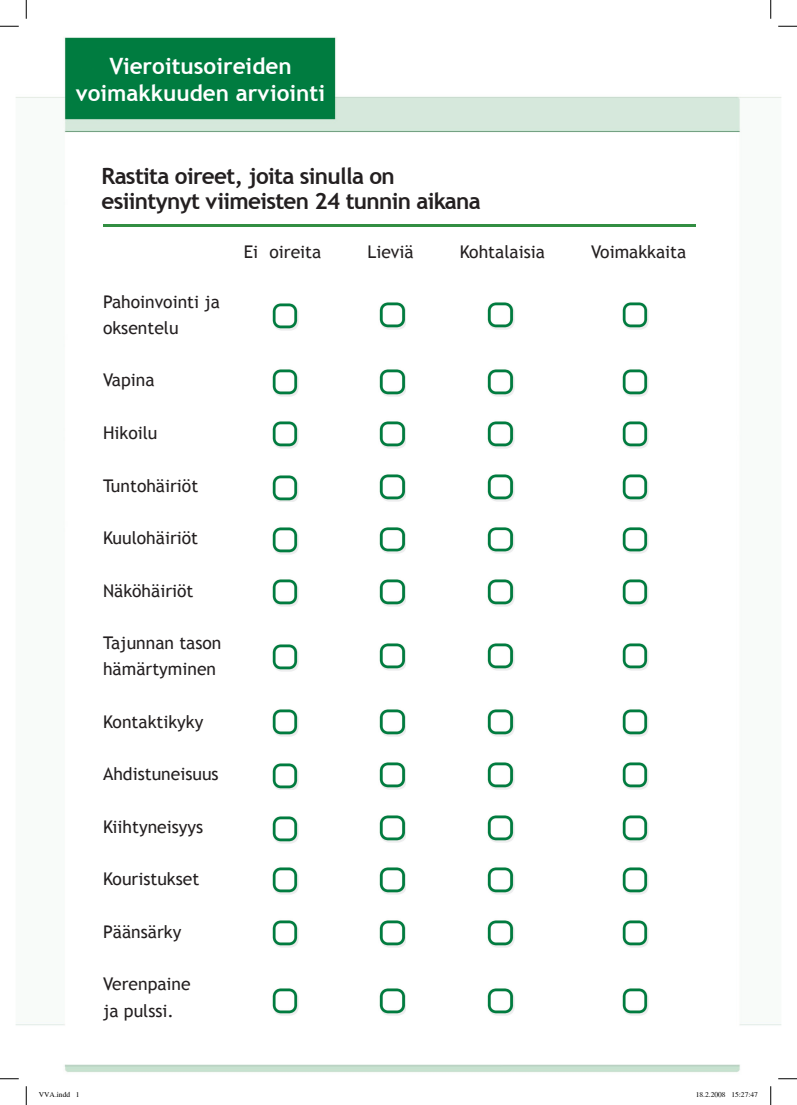
<style>
.page{position:relative;width:797px;height:1105px;background:#fff}
.page>*{position:absolute;margin:0;border:0;box-sizing:border-box;transform-origin:0 0}
.t1{font:700 22.5px/25px "Trebuchet MS";letter-spacing:-.03em;color:#231f20}
.t2{font:700 22.5px/27px "Trebuchet MS";color:#fff;text-align:center}
.t3{font:17.5px/26.2px "Trebuchet MS";color:#231f20}
.t4{font:7.5px "Times";color:#000}
</style>
<div class="page">
<img style="left:16px;top:37px;width:765px;height:1052px">
<hr style="left:103px;top:224px;width:592px;height:2px;background:#328e42">
<img style="left:271px;top:301px;width:28px;height:29px">
<img style="left:271px;top:368px;width:28px;height:28px">
<img style="left:271px;top:420px;width:28px;height:29px">
<img style="left:271px;top:473px;width:28px;height:29px">
<img style="left:271px;top:525px;width:28px;height:29px">
<img style="left:271px;top:578px;width:28px;height:28px">
<img style="left:271px;top:642px;width:28px;height:29px">
<img style="left:271px;top:708px;width:28px;height:29px">
<img style="left:271px;top:761px;width:28px;height:29px">
<img style="left:271px;top:814px;width:28px;height:29px">
<img style="left:271px;top:866px;width:28px;height:28px">
<img style="left:271px;top:919px;width:28px;height:28px">
<img style="left:271px;top:987px;width:28px;height:29px">
<img style="left:378px;top:301px;width:28px;height:29px">
<img style="left:378px;top:367px;width:28px;height:29px">
<img style="left:378px;top:420px;width:28px;height:28px">
<img style="left:378px;top:473px;width:28px;height:28px">
<img style="left:378px;top:525px;width:28px;height:29px">
<img style="left:378px;top:577px;width:28px;height:29px">
<img style="left:378px;top:642px;width:28px;height:29px">
<img style="left:378px;top:708px;width:28px;height:28px">
<img style="left:378px;top:761px;width:28px;height:28px">
<img style="left:378px;top:814px;width:28px;height:29px">
<img style="left:378px;top:865px;width:28px;height:29px">
<img style="left:378px;top:918px;width:28px;height:29px">
<img style="left:378px;top:987px;width:28px;height:28px">
<img style="left:487px;top:301px;width:27px;height:29px">
<img style="left:487px;top:367px;width:27px;height:29px">
<img style="left:487px;top:420px;width:27px;height:28px">
<img style="left:487px;top:473px;width:27px;height:28px">
<img style="left:487px;top:525px;width:27px;height:29px">
<img style="left:487px;top:577px;width:27px;height:29px">
<img style="left:487px;top:642px;width:27px;height:29px">
<img style="left:487px;top:708px;width:27px;height:28px">
<img style="left:487px;top:761px;width:27px;height:28px">
<img style="left:487px;top:814px;width:27px;height:29px">
<img style="left:487px;top:865px;width:27px;height:29px">
<img style="left:487px;top:918px;width:27px;height:29px">
<img style="left:487px;top:987px;width:27px;height:28px">
<img style="left:621px;top:301px;width:27px;height:29px">
<img style="left:621px;top:367px;width:27px;height:29px">
<img style="left:621px;top:420px;width:27px;height:28px">
<img style="left:621px;top:473px;width:27px;height:28px">
<img style="left:621px;top:525px;width:27px;height:29px">
<img style="left:621px;top:577px;width:27px;height:29px">
<img style="left:621px;top:642px;width:27px;height:29px">
<img style="left:621px;top:708px;width:27px;height:28px">
<img style="left:621px;top:761px;width:27px;height:28px">
<img style="left:621px;top:814px;width:27px;height:29px">
<img style="left:621px;top:865px;width:27px;height:29px">
<img style="left:621px;top:918px;width:27px;height:29px">
<img style="left:621px;top:987px;width:27px;height:28px">
<svg style="left:0;top:25px;width:19px;height:2px"></svg>
<svg style="left:778px;top:25px;width:19px;height:2px"></svg>
<svg style="left:0;top:1078px;width:19px;height:1px"></svg>
<svg style="left:778px;top:1078px;width:19px;height:1px"></svg>
<svg style="left:25px;top:0;width:2px;height:19px"></svg>
<svg style="left:25px;top:1086px;width:2px;height:19px"></svg>
<svg style="left:770px;top:0;width:1px;height:19px"></svg>
<svg style="left:770px;top:1086px;width:1px;height:19px"></svg>
<p class="t2" style="left:76px;top:52px;width:251px">Vieroitusoireiden voimakkuuden arviointi</p>
<p class="t1" style="left:102px;top:163px;width:381px">Rastita oireet, joita sinulla on esiintynyt viimeisten 24 tunnin aikana</p>
<p class="t3" style="left:244px;top:239px;width:79px">Ei oireita</p>
<p class="t3" style="left:367px;top:239px;width:48px">Lieviä</p>
<p class="t3" style="left:460px;top:239px;width:87px">Kohtalaisia</p>
<p class="t3" style="left:591px;top:239px;width:97px">Voimakkaita</p>
<p class="t3" style="left:103px;top:289px;width:118px">Pahoinvointi ja oksentelu</p>
<p class="t3" style="left:103px;top:367px;width:53px">Vapina</p>
<p class="t3" style="left:103px;top:420px;width:56px">Hikoilu</p>
<p class="t3" style="left:103px;top:472px;width:97px">Tuntohäiriöt</p>
<p class="t3" style="left:103px;top:525px;width:97px">Kuulohäiriöt</p>
<p class="t3" style="left:103px;top:577px;width:92px">Näköhäiriöt</p>
<p class="t3" style="left:103px;top:630px;width:120px">Tajunnan tason hämärtyminen</p>
<p class="t3" style="left:103px;top:709px;width:102px">Kontaktikyky</p>
<p class="t3" style="left:103px;top:761px;width:117px">Ahdistuneisuus</p>
<p class="t3" style="left:103px;top:814px;width:102px">Kiihtyneisyys</p>
<p class="t3" style="left:103px;top:866px;width:98px">Kouristukset</p>
<p class="t3" style="left:103px;top:919px;width:80px">Päänsärky</p>
<p class="t3" style="left:103px;top:971px;width:89px">Verenpaine ja pulssi.</p>
<p class="t4" style="left:39px;top:1091px;width:42px">VVA.indd 1</p>
<p class="t4" style="left:695px;top:1091px;width:64px">18.2.2008 15:27:47</p>
</div>
